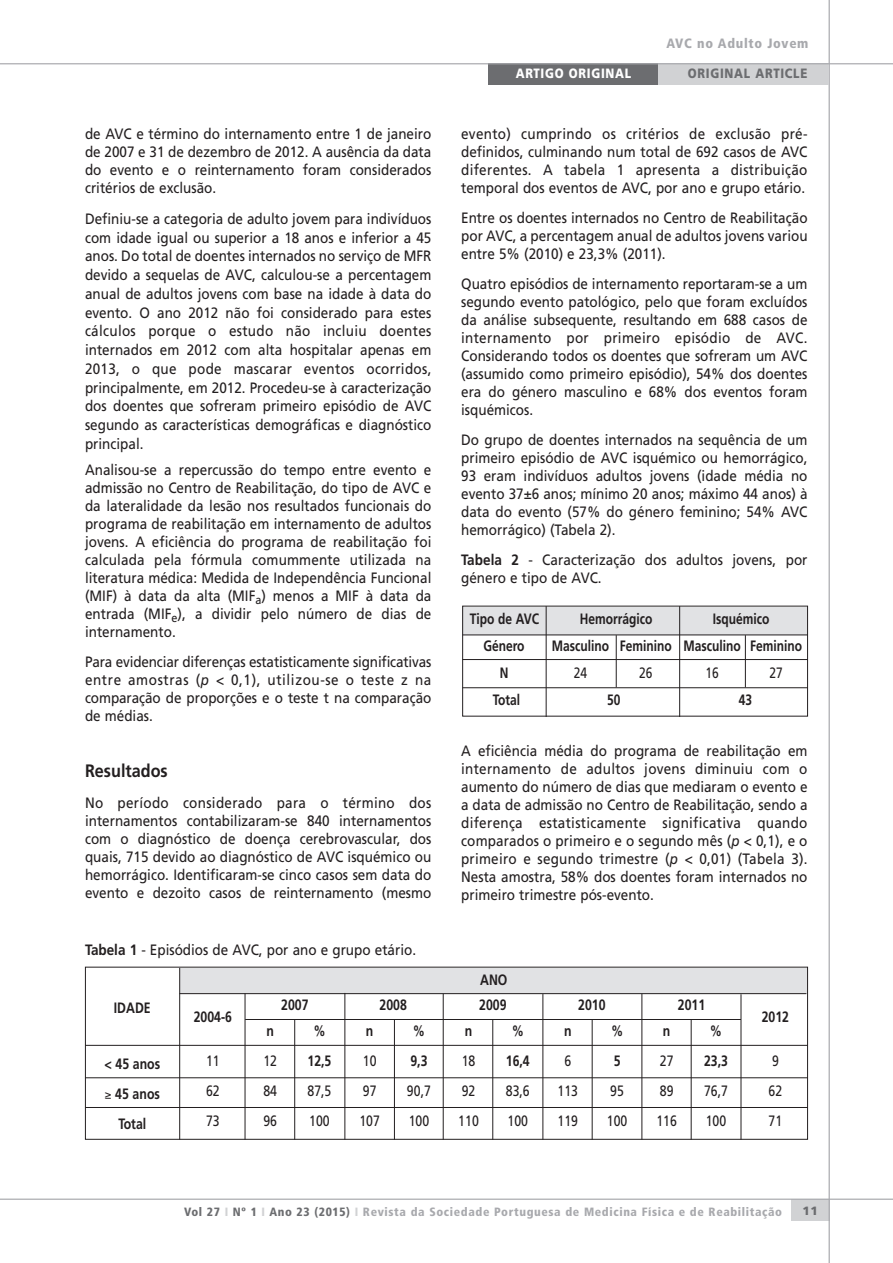
<style>
.page{position:relative;width:893px;height:1263px;background:#fff}
.page>*{position:absolute;margin:0;border:0;box-sizing:border-box;transform-origin:0 0}
.t1{font:700 18px "Frutiger";color:#231f20;scale:.9 1}
.t2{font:15px/18px "Frutiger";color:#231f20;text-align:justify;scale:.9 1}
.t3{font:700 15px/30px "Frutiger";color:#231f20;text-align:center;scale:.82 1}
.t4{font:700 15px "Frutiger";color:#231f20;scale:.8 1}
.t5{font:15px/30px "Frutiger";color:#231f20;scale:.82 1}
.t6{font:15px "Frutiger";color:#231f20;scale:.8 1}
.t7{font:900 condensed 13.5px "Frutiger";letter-spacing:.05em;color:#a8a9ad}
.t8{font:900 13.5px "Frutiger";letter-spacing:.06em;color:#6c6d70;scale:.85 1}
.t9{font:900 13.5px "Frutiger";letter-spacing:.06em;color:#fff;scale:.85 1}
.t10{font:900 condensed 12px "Frutiger";letter-spacing:.05em;color:#a8a9ad}
.t11{font:900 12px "Frutiger";color:#6c6d70}
.s1{font-style:italic}
.s2{font-weight:700}
.s3{color:#6c6d70}
.s4{color:#d1d2d4}
</style>
<div class="page">
<div style="left:180px;top:968px;width:628px;height:25px;background:#e1e2e4"></div>
<div style="left:488px;top:64px;width:170px;height:21px;background:#6c6d70"></div>
<div style="left:791px;top:1199px;width:38px;height:21px;background:#d1d2d4"></div>
<hr style="left:829px;top:0;width:1px;height:1263px;background:#a8a9ad">
<div style="left:658px;top:64px;width:171px;height:21px;background:#d1d2d4"></div>
<hr style="left:0;top:1198px;width:893px;height:2px;background:#a8a9ad">
<hr style="left:0;top:63px;width:893px;height:1px;background:#a8a9ad">
<hr style="left:179px;top:993px;width:627px;height:1px;background:#231f20">
<hr style="left:245px;top:1019px;width:496px;height:1px;background:#231f20">
<hr style="left:179px;top:968px;width:1px;height:172px;background:#231f20">
<hr style="left:245px;top:993px;width:1px;height:147px;background:#231f20">
<hr style="left:294px;top:1020px;width:1px;height:120px;background:#231f20">
<hr style="left:394px;top:1020px;width:1px;height:120px;background:#231f20">
<hr style="left:492px;top:1020px;width:1px;height:120px;background:#231f20">
<hr style="left:592px;top:1020px;width:1px;height:120px;background:#231f20">
<hr style="left:691px;top:1020px;width:1px;height:120px;background:#231f20">
<hr style="left:344px;top:993px;width:1px;height:147px;background:#231f20">
<hr style="left:741px;top:994px;width:1px;height:146px;background:#231f20">
<hr style="left:85px;top:1045px;width:723px;height:1px;background:#231f20">
<hr style="left:85px;top:1077px;width:723px;height:1px;background:#231f20">
<hr style="left:85px;top:1107px;width:723px;height:1px;background:#231f20">
<hr style="left:443px;top:994px;width:1px;height:146px;background:#231f20">
<hr style="left:542px;top:994px;width:1px;height:146px;background:#231f20">
<hr style="left:641px;top:994px;width:1px;height:146px;background:#231f20">
<div style="left:85px;top:967px;width:723px;height:173px;border:1px solid #231f20"></div>
<div style="left:463px;top:607px;width:345px;height:27px;background:#e1e2e4"></div>
<hr style="left:462px;top:634px;width:346px;height:1px;background:#231f20">
<hr style="left:462px;top:659px;width:346px;height:1px;background:#231f20">
<hr style="left:462px;top:687px;width:346px;height:1px;background:#231f20">
<hr style="left:546px;top:606px;width:1px;height:111px;background:#231f20">
<hr style="left:679px;top:606px;width:1px;height:111px;background:#231f20">
<hr style="left:616px;top:635px;width:1px;height:52px;background:#231f20">
<hr style="left:745px;top:635px;width:1px;height:52px;background:#231f20">
<p class="t7" style="left:667px;top:38px;width:143px">AVC no Adulto Jovem</p>
<p class="t2" style="left:85px;top:126px;width:386px">de AVC e término do internamento entre 1 de janeiro de 2007 e 31 de dezembro de 2012. A ausência da data do evento e o reinternamento foram considerados critérios de exclusão.</p>
<p class="t2" style="left:85px;top:210px;width:386px;line-height:18.8px">Definiu-se a categoria de adulto jovem para indivíduos com idade igual ou superior a 18 anos e inferior a 45 anos. Do total de doentes internados no serviço de MFR devido a sequelas de AVC, calculou-se a percentagem anual de adultos jovens com base na idade à data do evento. O ano 2012 não foi considerado para estes cálculos porque o estudo não incluiu doentes internados em 2012 com alta hospitalar apenas em 2013, o que pode mascarar eventos ocorridos, principalmente, em 2012. Procedeu-se à caracterização dos doentes que sofreram primeiro episódio de AVC segundo as características demográficas e diagnóstico principal.</p>
<p class="t2" style="left:85px;top:462px;width:386px">Analisou-se a repercussão do tempo entre evento e admissão no Centro de Reabilitação, do tipo de AVC e da lateralidade da lesão nos resultados funcionais do programa de reabilitação em internamento de adultos jovens. A eficiência do programa de reabilitação foi calculada pela fórmula comummente utilizada na literatura médica: Medida de Independência Funcional (MIF) à data da alta (MIF<sub>a</sub>) menos a MIF à data da entrada (MIF<sub>e</sub>), a dividir pelo número de dias de internamento.</p>
<p class="t2" style="left:85px;top:654px;width:386px">Para evidenciar diferenças estatisticamente significativas entre amostras (<span class="s1">p</span> &lt; 0,1), utilizou-se o teste z na comparação de proporções e o teste t na comparação de médias.</p>
<p class="t1" style="left:85px;top:764px;width:93px">Resultados</p>
<p class="t2" style="left:85px;top:795px;width:386px">No período considerado para o término dos internamentos contabilizaram-se 840 internamentos com o diagnóstico de doença cerebrovascular, dos quais, 715 devido ao diagnóstico de AVC isquémico ou hemorrágico. Identificaram-se cinco casos sem data do evento e dezoito casos de reinternamento (mesmo</p>
<p class="t2" style="left:85px;top:942px;width:369px"><span class="s2">Tabela 1</span> - Episódios de AVC, por ano e grupo etário.</p>
<p class="t9" style="left:516px;top:68px;width:137px">ARTIGO ORIGINAL</p>
<p class="t8" style="left:688px;top:68px;width:142px">ORIGINAL ARTICLE</p>
<p class="t2" style="left:461px;top:126px;width:386px">evento) cumprindo os critérios de exclusão pré&shy;definidos, culminando num total de 692 casos de AVC diferentes. A tabela 1 apresenta a distribuição temporal dos eventos de AVC, por ano e grupo etário.</p>
<p class="t2" style="left:461px;top:210px;width:386px">Entre os doentes internados no Centro de Reabilitação por AVC, a percentagem anual de adultos jovens variou entre 5% (2010) e 23,3% (2011).</p>
<p class="t2" style="left:461px;top:276px;width:386px">Quatro episódios de internamento reportaram-se a um segundo evento patológico, pelo que foram excluídos da análise subsequente, resultando em 688 casos de internamento por primeiro episódio de AVC.<br>Considerando todos os doentes que sofreram um AVC (assumido como primeiro episódio), 54% dos doentes era do género masculino e 68% dos eventos foram isquémicos.</p>
<p class="t2" style="left:461px;top:432px;width:386px">Do grupo de doentes internados na sequência de um primeiro episódio de AVC isquémico ou hemorrágico, 93 eram indivíduos adultos jovens (idade média no evento 37±6 anos; mínimo 20 anos; máximo 44 anos) à data do evento (57% do género feminino; 54% AVC hemorrágico) (Tabela 2).</p>
<p class="t2" style="left:461px;top:552px;width:386px"><span class="s2">Tabela 2</span> - Caracterização dos adultos jovens, por género e tipo de AVC.</p>
<p class="t4" style="left:470px;top:613px;width:88px">Tipo de AVC</p>
<p class="t4" style="left:580px;top:613px;width:92px">Hemorrágico</p>
<p class="t4" style="left:713px;top:613px;width:72px">Isquémico</p>
<p class="t4" style="left:483px;top:640px;width:53px">Género</p>
<p class="t4" style="left:552px;top:640px;width:314px">Masculino Feminino Masculino Feminino</p>
<p class="t4" style="left:500px;top:667px;width:12px">N</p>
<p class="t6" style="left:574px;top:667px;width:18px">24</p>
<p class="t6" style="left:639px;top:667px;width:18px">26</p>
<p class="t6" style="left:705px;top:667px;width:18px">16</p>
<p class="t6" style="left:769px;top:667px;width:18px">27</p>
<p class="t4" style="left:493px;top:694px;width:36px">Total</p>
<p class="t4" style="left:607px;top:694px;width:18px">50</p>
<p class="t4" style="left:739px;top:694px;width:18px">43</p>
<p class="t2" style="left:461px;top:743px;width:386px">A eficiência média do programa de reabilitação em internamento de adultos jovens diminuiu com o aumento do número de dias que mediaram o evento e a data de admissão no Centro de Reabilitação, sendo a diferença estatisticamente significativa quando comparados o primeiro e o segundo mês (<span class="s1">p</span> &lt; 0,1), e o primeiro e segundo trimestre (<span class="s1">p</span> &lt; 0,01) (Tabela 3).<br>Nesta amostra, 58% dos doentes foram internados no primeiro trimestre pós-evento.</p>
<p class="t3" style="left:480px;top:966px;width:35px">ANO</p>
<p class="t3" style="left:114px;top:994px;width:46px">IDADE</p>
<p class="t3" style="left:104px;top:1050px;width:70px">&lt; 45 anos ≥ 45 anos<br>Total</p>
<p class="t3" style="left:194px;top:1003px;width:48px">2004-6</p>
<p class="t5" style="left:206px;top:1046px;width:18px;text-align:justify">11<br>62<br>73</p>
<p class="t3" style="left:281px;top:991px;width:35px">2007</p>
<p class="t3" style="left:379px;top:991px;width:35px">2008</p>
<p class="t3" style="left:479px;top:991px;width:35px">2009</p>
<p class="t3" style="left:578px;top:991px;width:35px">2010</p>
<p class="t3" style="left:678px;top:991px;width:35px">2011</p>
<p class="t3" style="left:266px;top:1017px;width:11px">n</p>
<p class="t5" style="left:263px;top:1047px;width:18px;text-align:justify">12<br>84<br>96</p>
<p class="t3" style="left:308px;top:1017px;width:31px">%<br>12,5</p>
<p class="t5" style="left:308px;top:1077px;width:31px">87,5<br>100</p>
<p class="t3" style="left:366px;top:1017px;width:11px">n</p>
<p class="t5" style="left:359px;top:1047px;width:27px">10<br>97<br>107</p>
<p class="t3" style="left:410px;top:1017px;width:22px;text-align:left">%<br>9,3</p>
<p class="t5" style="left:407px;top:1077px;width:31px">90,7<br>100</p>
<p class="t3" style="left:465px;top:1017px;width:11px">n</p>
<p class="t5" style="left:458px;top:1047px;width:27px">18<br>92<br>110</p>
<p class="t3" style="left:506px;top:1017px;width:31px">%<br>16,4</p>
<p class="t5" style="left:506px;top:1077px;width:31px">83,6<br>100</p>
<p class="t3" style="left:564px;top:1017px;width:11px">n</p>
<p class="t5" style="left:558px;top:1047px;width:27px;text-align:center">6<br>113<br>119</p>
<p class="t3" style="left:611px;top:1017px;width:17px;text-align:left">%<br>5</p>
<p class="t5" style="left:607px;top:1077px;width:27px">95<br>100</p>
<p class="t3" style="left:663px;top:1017px;width:11px">n</p>
<p class="t5" style="left:656px;top:1047px;width:27px">27<br>89<br>116</p>
<p class="t3" style="left:704px;top:1017px;width:31px">%<br>23,3</p>
<p class="t5" style="left:704px;top:1077px;width:31px">76,7<br>100</p>
<p class="t3" style="left:762px;top:1003px;width:35px">2012</p>
<p class="t5" style="left:769px;top:1046px;width:18px">9<br>62<br>71</p>
<p class="t10" style="left:184px;top:1207px;width:599px"><span class="s3">Vol 27</span> <span class="s4">I</span> <span class="s3">Nº 1</span> <span class="s4">I</span> <span class="s3">Ano 23 (2015)</span> <span class="s4">I</span> Revista da Sociedade Portuguesa de Medicina Física e de Reabilitação</p>
<p class="t11" style="left:802px;top:1205px;width:17px">11</p>
</div>
